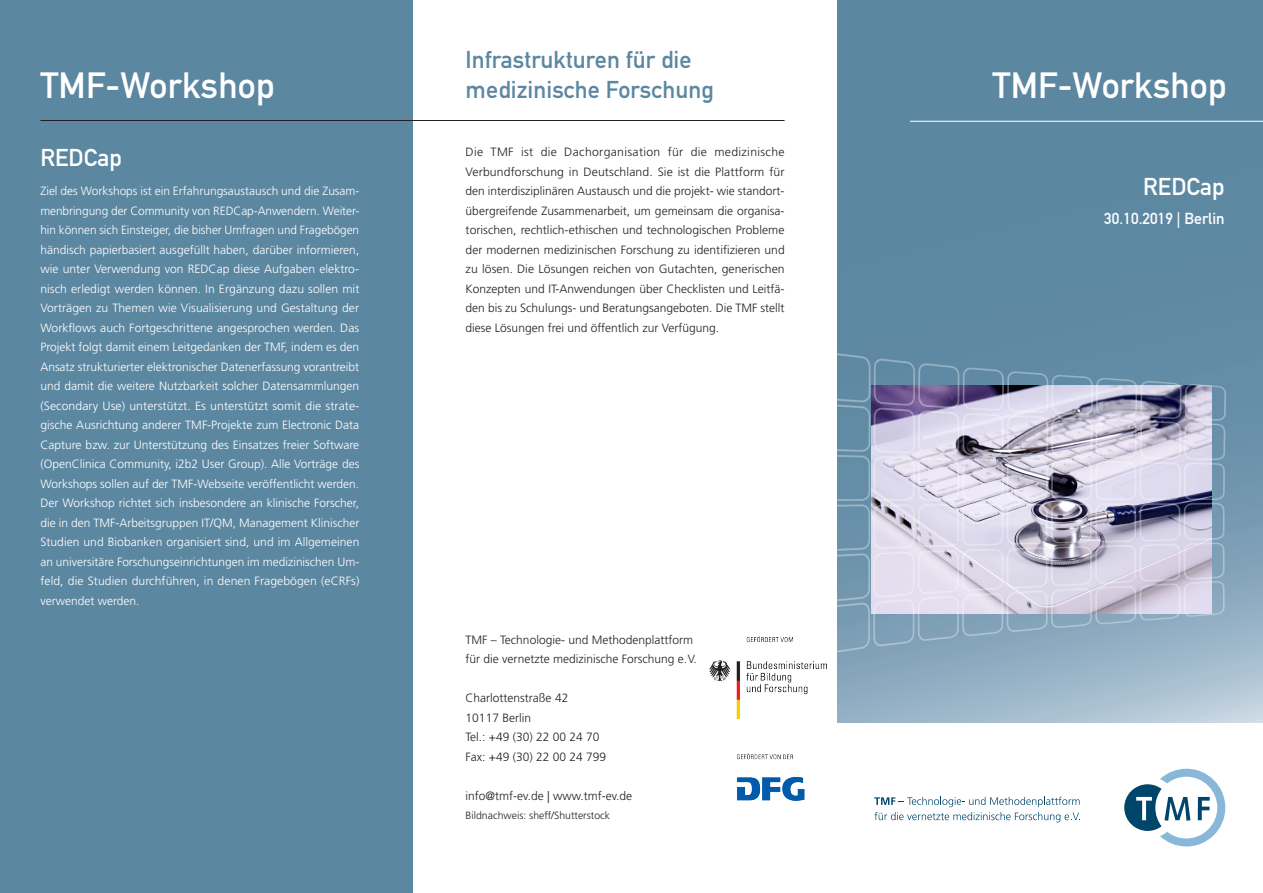
<style>
.page{position:relative;width:1263px;height:893px;background:#fff}
.page>*{position:absolute;margin:0;border:0;box-sizing:border-box;transform-origin:0 0}
.Head_24_28_links{font:36px "DIN Mittelschrift Std";letter-spacing:.005em;color:#fff}
.Head_24_28_rechts{font:36px "DIN Mittelschrift Std";letter-spacing:.005em;color:#fff}
.Head_16_19{font:24px/29.2px "DIN Mittelschrift Std";letter-spacing:.005em;color:#5c87a1}
.Head_16_19_weiß_link{font:24px "DIN Mittelschrift Std";letter-spacing:.005em;color:#fff}
.Head_16_19_weiß_rech{font:24px "DIN Mittelschrift Std";letter-spacing:.005em;color:#fff}
.Datum_10_5_19_weiß{font:15.75px "DIN Mittelschrift Std";letter-spacing:.005em;color:#fff}
.Fliesstext_8_13_ligh{font:300 12px/19.5px "Frutiger LT Std";color:#fff;text-align:justify}
.Fliesstext_8_13_ligh-2{font:300 12px/19.5px "Frutiger LT Std";color:#231f20;text-align:justify}
.Fliesstext_8_13_ligh-3{font:300 10.5px "Frutiger LT Std";color:#231f20}
</style>
<div class="page">
<div style="left:838px;top:0;width:425px;height:723px;background:#5c87a1"></div>
<div style="left:0;top:0;width:412px;height:893px;background:#5c87a1"></div>
<svg style="left:1124px;top:769px;width:101px;height:77px"></svg>
<svg style="left:874px;top:797px;width:206px;height:25px"></svg>
<hr style="left:40px;top:120px;width:744px;height:1px;background:#231f20">
<hr style="left:910px;top:121px;width:353px;height:1px;background:#fff">
<img style="left:709px;top:636px;width:118px;height:84px">
<img style="left:737px;top:753px;width:68px;height:48px">
<img style="left:838px;top:353px;width:421px;height:370px">
<p class="Head_24_28_links" style="left:40px;top:64px;width:236px">TMF-Workshop</p>
<p class="Head_16_19_weiß_link" style="left:40px;top:143px;width:83px">REDCap</p>
<p class="Fliesstext_8_13_ligh" style="left:40px;top:181px;width:320px">Ziel des Workshops ist ein Erfahrungsaustausch und die Zusam&shy;menbringung der Community von REDCap-Anwendern. Weiter&shy;hin können sich Einsteiger, die bisher Umfragen und Fragebögen händisch papierbasiert ausgefüllt haben, darüber informieren, wie unter Verwendung von REDCap diese Aufgaben elektro&shy;nisch erledigt werden können. In Ergänzung dazu sollen mit Vorträgen zu Themen wie Visualisierung und Gestaltung der Workflows auch Fortgeschrittene angesprochen werden. Das Projekt folgt damit einem Leitgedanken der TMF, indem es den Ansatz strukturierter elektronischer Datenerfassung vorantreibt und damit die weitere Nutzbarkeit solcher Datensammlungen (Secondary Use) unterstützt. Es unterstützt somit die strate&shy;gische Ausrichtung anderer TMF-Projekte zum Electronic Data Capture bzw. zur Unterstützung des Einsatzes freier Software (OpenClinica Community, i2b2 User Group). Alle Vorträge des Workshops sollen auf der TMF-Webseite veröffentlicht werden.</p>
<p class="Fliesstext_8_13_ligh" style="left:40px;top:493px;width:321px">Der Workshop richtet sich insbesondere an klinische Forscher, die in den TMF-Arbeitsgruppen IT/QM, Management Klinischer Studien und Biobanken organisiert sind, und im Allgemeinen an universitäre Forschungseinrichtungen im medizinischen Um&shy;feld, die Studien durchführen, in denen Fragebögen (eCRFs) verwendet werden.</p>
<p class="Head_16_19" style="left:466px;top:45px;width:250px">Infrastrukturen für die medizinische Forschung</p>
<p class="Fliesstext_8_13_ligh-2" style="left:466px;top:142px;width:321px">Die TMF ist die Dachorganisation für die medizinische Verbundforschung in Deutschland. Sie ist die Plattform für den interdisziplinären Austausch und die projekt- wie standort&shy;übergreifende Zusammenarbeit, um gemeinsam die organisa&shy;torischen, rechtlich-ethischen und technologischen Probleme der modernen medizinischen Forschung zu identifizieren und zu lösen. Die Lösungen reichen von Gutachten, generischen Konzepten und IT-Anwendungen über Checklisten und Leitfä&shy;den bis zu Schulungs- und Beratungsangeboten. Die TMF stellt diese Lösungen frei und öffentlich zur Verfügung.</p>
<p class="Fliesstext_8_13_ligh-2" style="left:466px;top:630px;width:229px">TMF – Technologie- und Methodenplattform</p>
<p class="Fliesstext_8_13_ligh-2" style="left:466px;top:649px;width:233px">für die vernetzte medizinische Forschung e.V.</p>
<p class="Fliesstext_8_13_ligh-2" style="left:466px;top:688px;width:104px">Charlottenstraße 42</p>
<p class="Fliesstext_8_13_ligh-2" style="left:466px;top:708px;width:67px">10117 Berlin</p>
<p class="Fliesstext_8_13_ligh-2" style="left:466px;top:727px;width:135px">Tel.: +49 (30) 22 00 24 70</p>
<p class="Fliesstext_8_13_ligh-2" style="left:466px;top:747px;width:142px">Fax: +49 (30) 22 00 24 799</p>
<p class="Fliesstext_8_13_ligh-2" style="left:466px;top:786px;width:168px">info@tmf-ev.de | www.tmf-ev.de</p>
<p class="Fliesstext_8_13_ligh-3" style="left:466px;top:809px;width:146px">Bildnachweis: sheff/Shutterstock</p>
<p class="Head_24_28_rechts" style="left:992px;top:64px;width:236px">TMF-Workshop</p>
<p class="Head_16_19_weiß_rech" style="left:1143px;top:172px;width:83px">REDCap</p>
<p class="Datum_10_5_19_weiß" style="left:1104px;top:209px;width:122px">30.10.2019 | Berlin</p>
</div>
